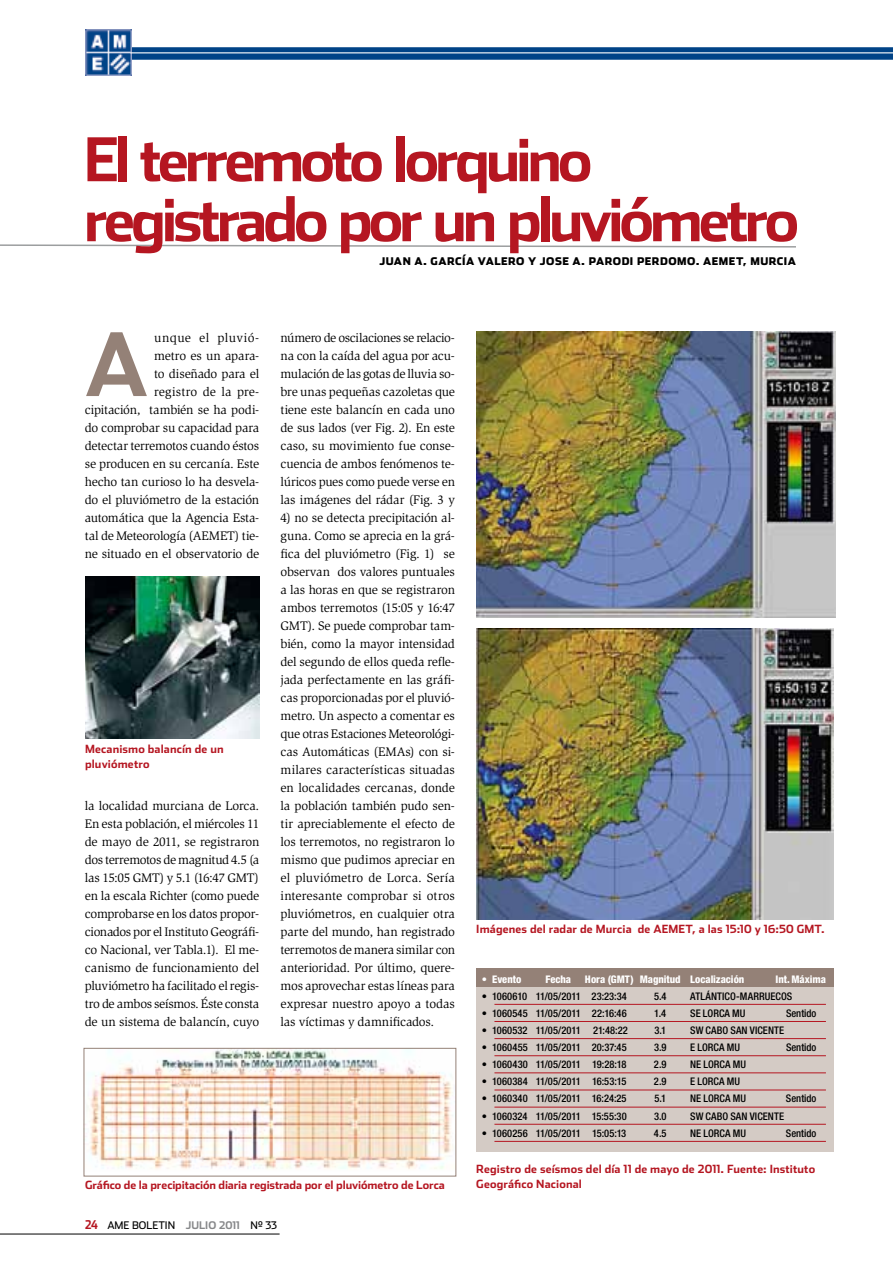
<style>
.page{position:relative;width:893px;height:1263px;background:#fff}
.page>*{position:absolute;margin:0;border:0;box-sizing:border-box;transform-origin:0 0}
.t1{font:700 86.55px "Stainless";color:#948177}
.t2{font:700 60px/60px "Stainless";letter-spacing:-.075em;color:#b51621}
.t3{font:12.75px/18px "Slimbach Std";letter-spacing:-.015em;color:#000;text-align:justify}
.t4{font:700 11.25px/15px "Stainless";letter-spacing:.01em;color:#b51621}
.t5{font:500 condensed 10.5px "Helvetica Neue LT Std";letter-spacing:.005em;color:#000}
.t6{font:900 10.5px "Stainless";letter-spacing:.045em;color:#000}
.t7{font:800 condensed 10.5px "Helvetica Neue LT Std";letter-spacing:-.005em;color:#fff}
.t8{font:10.5px "Stainless";color:#000}
.s1{font-family:"Stainless Cond";font-weight:700;font-size:12px;color:#b51621}
.s2{font-weight:700;color:#87888a}
</style>
<div class="page">
<hr style="left:0;top:1234px;width:280px;height:1px;background:#000">
<img style="left:85px;top:30px;width:46px;height:46px">
<div style="left:85px;top:47px;width:808px;height:12px;background:#004387"></div>
<hr style="left:130px;top:52px;width:763px;height:1px;background:#fff">
<svg style="left:0;top:244px;width:796px;height:4px"></svg>
<img style="left:87px;top:1050px;width:366px;height:119px">
<div style="left:84px;top:1048px;width:372px;height:128px;border:1px solid #948177"></div>
<img style="left:85px;top:576px;width:174px;height:162px">
<img style="left:476px;top:332px;width:360px;height:285px">
<img style="left:476px;top:629px;width:357px;height:290px">
<div style="left:476px;top:987px;width:357px;height:165px;background:#d4cbc5"></div>
<div style="left:476px;top:969px;width:357px;height:18px;background:#948177"></div>
<hr style="left:494px;top:1004px;width:332px;height:1px;background:#b51621">
<hr style="left:494px;top:1021px;width:332px;height:1px;background:#b51621">
<hr style="left:494px;top:1038px;width:332px;height:1px;background:#b51621">
<hr style="left:494px;top:1055px;width:332px;height:1px;background:#b51621">
<hr style="left:494px;top:1072px;width:332px;height:1px;background:#b51621">
<hr style="left:494px;top:1089px;width:332px;height:1px;background:#b51621">
<hr style="left:494px;top:1107px;width:332px;height:1px;background:#b51621">
<hr style="left:494px;top:1124px;width:332px;height:1px;background:#b51621">
<hr style="left:494px;top:1141px;width:332px;height:1px;background:#b51621">
<p class="t2" style="left:84px;top:130px;width:717px">El terremoto lorquino registrado por un pluviómetro</p>
<p class="t6" style="left:379px;top:255px;width:416px">JUAN A. GARCÍA VALERO Y JOSE A. PARODI PERDOMO. AEMET, MURCIA</p>
<p class="t1" style="left:85px;top:313px;width:65px">A</p>
<p class="t3" style="left:85px;top:329px;width:176px;text-align:right">unque el pluvió-<br>metro es un apara-<br>to diseñado para el<br>registro de la pre-<br>cipitación, también se ha podi&shy;do comprobar su capacidad para detectar terremotos cuando éstos se producen en su cercanía. Este hecho tan curioso lo ha desvela&shy;do el pluviómetro de la estación automática que la Agencia Esta&shy;tal de Meteorología (AEMET) tie&shy;ne situado en el observatorio de</p>
<p class="t4" style="left:85px;top:742px;width:140px">Mecanismo balancín de un pluviómetro</p>
<p class="t3" style="left:85px;top:797px;width:176px">la localidad murciana de Lorca.<br>En esta población, el miércoles 11 de mayo de 2011, se registraron dos terremotos de magnitud 4.5 (a las 15:05 GMT) y 5.1 (16:47 GMT) en la escala Richter (como puede comprobarse en los datos propor&shy;cionados por el Instituto Geográfi&shy;co Nacional, ver Tabla.1). El me&shy;canismo de funcionamiento del pluviómetro ha facilitado el regis&shy;tro de ambos seísmos. Éste consta de un sistema de balancín, cuyo</p>
<p class="t3" style="left:281px;top:329px;width:176px">número de oscilaciones se relacio&shy;na con la caída del agua por acu&shy;mulación de las gotas de lluvia so&shy;bre unas pequeñas cazoletas que tiene este balancín en cada uno de sus lados (ver Fig. 2). En este caso, su movimiento fue conse&shy;cuencia de ambos fenómenos te&shy;lúricos pues como puede verse en las imágenes del rádar (Fig. 3 y</p>
<p class="t3" style="left:281px;top:509px;width:176px">4) no se detecta precipitación al&shy;guna. Como se aprecia en la grá&shy;fica del pluviómetro (Fig. 1) se observan dos valores puntuales a las horas en que se registraron ambos terremotos (15:05 y 16:47<br>GMT). Se puede comprobar tam&shy;bién, como la mayor intensidad del segundo de ellos queda refle&shy;jada perfectamente en las gráfi&shy;cas proporcionadas por el pluvió&shy;metro. Un aspecto a comentar es que otras Estaciones Meteorológi&shy;cas Automáticas (EMAs) con si&shy;milares características situadas en localidades cercanas, donde la población también pudo sen&shy;tir apreciablemente el efecto de los terremotos, no registraron lo mismo que pudimos apreciar en el pluviómetro de Lorca. Sería interesante comprobar si otros pluviómetros, en cualquier otra parte del mundo, han registrado terremotos de manera similar con anterioridad. Por último, quere&shy;mos aprovechar estas líneas para expresar nuestro apoyo a todas las víctimas y damnificados.</p>
<p class="t4" style="left:85px;top:1177px;width:361px">Gráfico de la precipitación diaria registrada por el pluviómetro de Lorca</p>
<p class="t8" style="left:85px;top:1219px;width:194px"><span class="s1">24</span> AME BOLETIN <span class="s2">JULIO 2011</span> Nº 33</p>
<p class="t4" style="left:476px;top:921px;width:350px">Imágenes del radar de Murcia de AEMET, a las 15:10 y 16:50 GMT.</p>
<p class="t7" style="left:482px;top:972px;width:41px">• Evento</p>
<p class="t7" style="left:545px;top:972px;width:27px">Fecha</p>
<p class="t7" style="left:585px;top:972px;width:161px">Hora (GMT) Magnitud Localización</p>
<p class="t7" style="left:775px;top:972px;width:52px">Int. Máxima</p>
<p class="t5" style="left:482px;top:990px;width:147px">• 1060610 11/05/2011 23:23:34</p>
<p class="t5" style="left:654px;top:990px;width:14px">5.4</p>
<p class="t5" style="left:690px;top:990px;width:104px">ATLÁNTICO-MARRUECOS</p>
<p class="t5" style="left:482px;top:1007px;width:147px">• 1060545 11/05/2011 22:16:46</p>
<p class="t5" style="left:654px;top:1007px;width:14px">1.4</p>
<p class="t5" style="left:690px;top:1007px;width:57px">SE LORCA MU</p>
<p class="t5" style="left:786px;top:1007px;width:32px">Sentido</p>
<p class="t5" style="left:482px;top:1024px;width:148px">• 1060532 11/05/2011 21:48:22</p>
<p class="t5" style="left:654px;top:1024px;width:13px">3.1</p>
<p class="t5" style="left:690px;top:1024px;width:95px">SW CABO SAN VICENTE</p>
<p class="t5" style="left:482px;top:1041px;width:147px">• 1060455 11/05/2011 20:37:45</p>
<p class="t5" style="left:654px;top:1041px;width:14px">3.9</p>
<p class="t5" style="left:690px;top:1041px;width:51px">E LORCA MU</p>
<p class="t5" style="left:786px;top:1041px;width:32px">Sentido</p>
<p class="t5" style="left:482px;top:1058px;width:146px">• 1060430 11/05/2011 19:28:18</p>
<p class="t5" style="left:654px;top:1058px;width:14px">2.9</p>
<p class="t5" style="left:690px;top:1058px;width:57px">NE LORCA MU</p>
<p class="t5" style="left:482px;top:1075px;width:146px">• 1060384 11/05/2011 16:53:15</p>
<p class="t5" style="left:654px;top:1075px;width:14px">2.9</p>
<p class="t5" style="left:690px;top:1075px;width:51px">E LORCA MU</p>
<p class="t5" style="left:482px;top:1092px;width:146px">• 1060340 11/05/2011 16:24:25</p>
<p class="t5" style="left:654px;top:1092px;width:13px">5.1</p>
<p class="t5" style="left:690px;top:1092px;width:57px">NE LORCA MU</p>
<p class="t5" style="left:786px;top:1092px;width:32px">Sentido</p>
<p class="t5" style="left:482px;top:1109px;width:147px">• 1060324 11/05/2011 15:55:30</p>
<p class="t5" style="left:654px;top:1109px;width:14px">3.0</p>
<p class="t5" style="left:690px;top:1109px;width:95px">SW CABO SAN VICENTE</p>
<p class="t5" style="left:482px;top:1127px;width:146px">• 1060256 11/05/2011 15:05:13</p>
<p class="t5" style="left:654px;top:1127px;width:14px">4.5</p>
<p class="t5" style="left:690px;top:1127px;width:57px">NE LORCA MU</p>
<p class="t5" style="left:786px;top:1127px;width:32px">Sentido</p>
<p class="t4" style="left:476px;top:1162px;width:340px">Registro de seísmos del día 11 de mayo de 2011. Fuente: Instituto<br>Geográfico Nacional</p>
</div>
